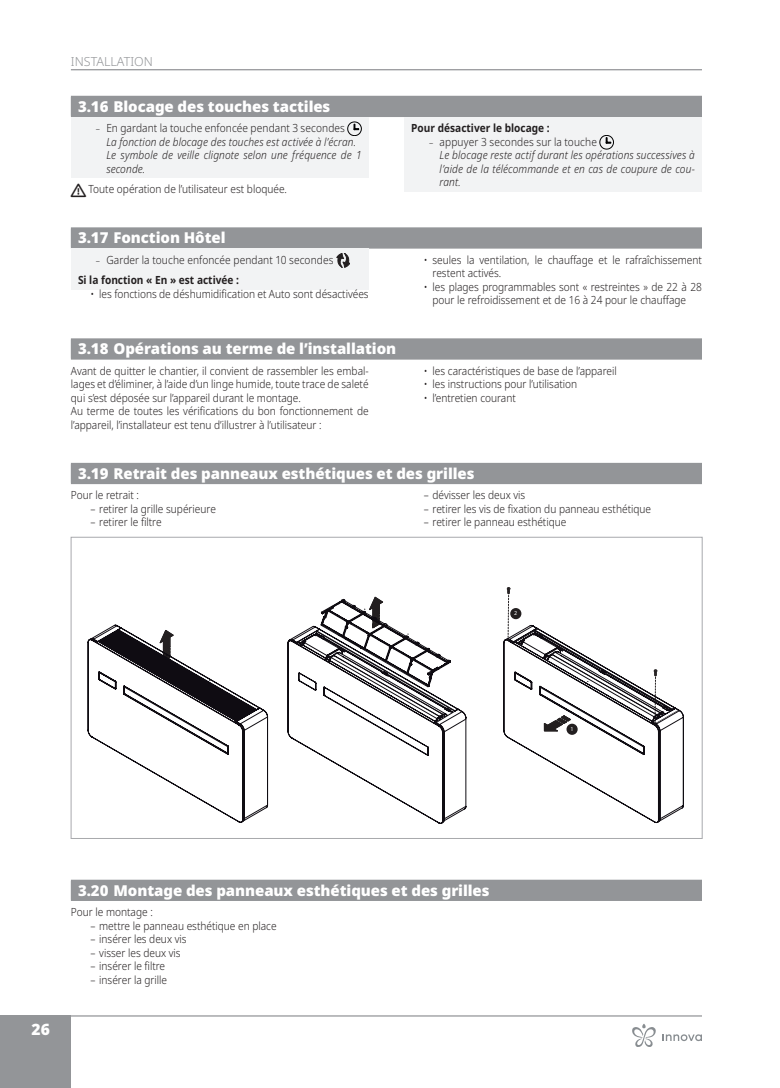
<style>
.page{position:relative;width:780px;height:1088px;background:#fff}
.page>*{position:absolute;margin:0;border:0;box-sizing:border-box;transform-origin:0 0}
.t1{font:900 15.62px "Noto Sans";color:#fff}
.t2{font:900 15px "Noto Sans";letter-spacing:-.005em;color:#fff}
.t3{font:300 12.5px "Noto Sans";color:#939598}
.t4{font:300 11.25px/13.5px "Noto Sans";color:#231f20;scale:.9 1}
.t5{font:italic 300 11.25px/13.5px "Noto Sans";letter-spacing:.01em;color:#231f20;scale:.9 1}
.t6{font:700 11.25px "Noto Sans";color:#231f20;scale:.9 1}
.t7{font:6px "Myriad Pro";color:#fff}
.s1{font-style:normal;font-size:8.5px}
.s2{font-style:normal}
.s3{font-size:8.5px}
.s4{font-weight:700}
</style>
<div class="page">
<hr style="left:71px;top:1015px;width:631px;height:1px;background:#939598">
<div style="left:0;top:1015px;width:71px;height:73px;background:#939598"></div>
<hr style="left:71px;top:69px;width:631px;height:1px;background:#939598">
<svg style="left:662px;top:1034px;width:40px;height:7px"></svg>
<svg style="left:632px;top:1024px;width:24px;height:23px"></svg>
<div style="left:71px;top:97px;width:631px;height:20px;background:#939598"></div>
<div style="left:71px;top:96px;width:631px;height:20px;background:#939598"></div>
<div style="left:71px;top:117px;width:298px;height:20px;background:#f2f3f4"></div>
<div style="left:71px;top:130px;width:298px;height:21px;background:#f2f3f4"></div>
<div style="left:71px;top:144px;width:298px;height:34px;background:#f2f3f4"></div>
<svg style="left:347px;top:122px;width:14px;height:14px"></svg>
<div style="left:404px;top:117px;width:298px;height:20px;background:#f2f3f4"></div>
<div style="left:404px;top:130px;width:298px;height:21px;background:#f2f3f4"></div>
<div style="left:404px;top:144px;width:298px;height:47px;background:#f2f3f4"></div>
<svg style="left:599px;top:135px;width:14px;height:14px"></svg>
<div style="left:71px;top:229px;width:631px;height:20px;background:#939598"></div>
<div style="left:71px;top:227px;width:631px;height:20px;background:#939598"></div>
<div style="left:71px;top:248px;width:298px;height:21px;background:#f2f3f4"></div>
<div style="left:71px;top:269px;width:298px;height:21px;background:#f2f3f4"></div>
<svg style="left:337px;top:253px;width:13px;height:14px"></svg>
<div style="left:71px;top:340px;width:631px;height:20px;background:#939598"></div>
<div style="left:71px;top:338px;width:631px;height:20px;background:#939598"></div>
<div style="left:71px;top:464px;width:631px;height:20px;background:#939598"></div>
<div style="left:71px;top:463px;width:631px;height:20px;background:#939598"></div>
<div style="left:71px;top:881px;width:631px;height:20px;background:#939598"></div>
<div style="left:71px;top:880px;width:631px;height:20px;background:#939598"></div>
<svg style="left:679px;top:709px;width:5px;height:102px"></svg>
<svg style="left:105px;top:625px;width:164px;height:189px"></svg>
<svg style="left:88px;top:630px;width:168px;height:192px"></svg>
<svg style="left:287px;top:596px;width:179px;height:228px"></svg>
<svg style="left:503px;top:587px;width:176px;height:236px"></svg>
<p class="t3" style="left:71px;top:52px;width:81px">In stallation</p>
<h2 class="t2" style="left:78px;top:95px;width:254px">3.16 Blocage des touches tactiles</h2>
<p class="t5" style="left:106px;top:122px;width:285px;text-indent:-11px"><span class="s1">–</span> <span class="s2">En gardant la touche enfoncée pendant 3 secondes<br></span>La fonction de blocage des touches est activée à l’écran.<br>Le symbole de veille clignote selon une fréquence de 1 seconde.</p>
<p class="t4" style="left:89px;top:183px;width:222px">Toute opération de l’utilisateur est bloquée.</p>
<h2 class="t2" style="left:78px;top:226px;width:149px">3.17 Fonction Hôtel</h2>
<p class="t4" style="left:78px;top:250px;width:285px;line-height:20.6px;text-indent:18px"><span class="s3">–</span> Garder la touche enfoncée pendant 10 secondes<br><span class="s4">Si la fonction « En » est activée :</span></p>
<p class="t4" style="left:90px;top:287px;width:311px">• les fonctions de déshumidification et Auto sont désactivées</p>
<p class="t6" style="left:411px;top:120px;width:155px">Pour désactiver le blocage :</p>
<p class="t5" style="left:439px;top:135px;width:285px;text-indent:-11px"><span class="s1">–</span> <span class="s2">appuyer 3 secondes sur la touche<br></span>Le blocage reste actif durant les opérations successives à l’aide de la télécommande et en cas de coupure de cou&shy;rant.</p>
<p class="t4" style="left:432px;top:253px;width:301px;text-indent:-9px">• seules la ventilation, le chauffage et le rafraîchissement restent activés.</p>
<p class="t4" style="left:432px;top:280px;width:301px;text-indent:-9px">• les plages programmables sont « restreintes » de 22 à 28 pour le refroidissement et de 16 à 24 pour le chauffage</p>
<h2 class="t2" style="left:78px;top:337px;width:320px">3.18 Opérations au terme de l’installation</h2>
<p class="t4" style="left:71px;top:364px;width:332px">Avant de quitter le chantier, il convient de rassembler les embal&shy;lages et d’éliminer, à l’aide d’un linge humide, toute trace de saleté qui s’est déposée sur l’appareil durant le montage.<br>Au terme de toutes les vérifications du bon fonctionnement de l’appareil, l’installateur est tenu d’illustrer à l’utilisateur :</p>
<p class="t4" style="left:423px;top:364px;width:216px">• les caractéristiques de base de l’appareil</p>
<p class="t4" style="left:423px;top:378px;width:172px">• les instructions pour l’utilisation</p>
<p class="t4" style="left:423px;top:391px;width:104px">• l’entretien courant</p>
<h2 class="t2" style="left:78px;top:462px;width:398px">3.19 Retrait des panneaux esthétiques et des grilles</h2>
<p class="t4" style="left:71px;top:489px;width:77px">Pour le retrait :</p>
<p class="t4" style="left:90px;top:502px;width:141px">– retirer la grille supérieure</p>
<p class="t4" style="left:90px;top:516px;width:81px">– retirer le filtre</p>
<p class="t4" style="left:423px;top:489px;width:114px">– dévisser les deux vis</p>
<p class="t4" style="left:423px;top:502px;width:254px">– retirer les vis de fixation du panneau esthétique</p>
<p class="t4" style="left:423px;top:516px;width:160px">– retirer le panneau esthétique</p>
<p class="t7" style="left:514px;top:610px;width:5px">2</p>
<p class="t7" style="left:570px;top:725px;width:5px">1</p>
<h1 class="t1" style="left:32px;top:1017px;width:20px">26</h1>
<h2 class="t2" style="left:78px;top:879px;width:413px">3.20 Montage des panneaux esthétiques et des grilles</h2>
<p class="t4" style="left:71px;top:906px;width:92px">Pour le montage :</p>
<p class="t4" style="left:90px;top:919px;width:208px">– mettre le panneau esthétique en place</p>
<p class="t4" style="left:90px;top:933px;width:108px">– insérer les deux vis</p>
<p class="t4" style="left:90px;top:946px;width:102px">– visser les deux vis</p>
<p class="t4" style="left:90px;top:960px;width:85px">– insérer le filtre</p>
<p class="t4" style="left:90px;top:973px;width:87px">– insérer la grille</p>
</div>
